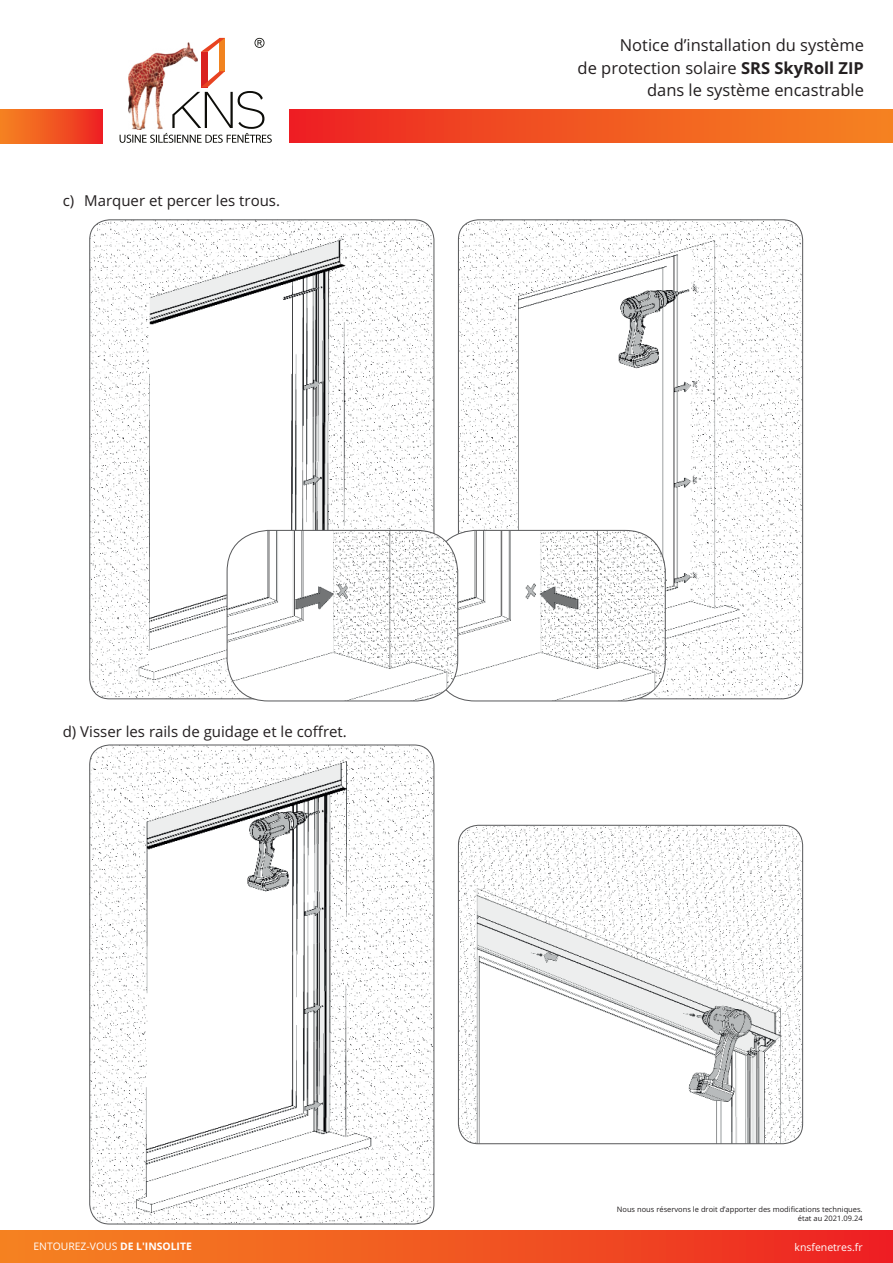
<style>
.page{position:relative;width:893px;height:1263px;background:#fff}
.page>*{position:absolute;margin:0;border:0;box-sizing:border-box;transform-origin:0 0}
.t1{font:16.5px/22.5px "Open Sans";color:#231f20;text-align:right}
.t2{font:15px "Open Sans";color:#231f20}
.t3{font:10.5px "Open Sans";color:#fff}
.t4{font:10.35px "Open Sans";color:#fff}
.t5{font:7.5px/9.1px "Open Sans";color:#231f20;text-align:right}
.s1{font-weight:700}
</style>
<div class="page">
<div style="left:289px;top:110px;width:604px;height:33px;background:linear-gradient(to right,#ed2423,#f58721)"></div>
<div style="left:0;top:109px;width:103px;height:34px;background:linear-gradient(to right,#f58621,#ed2423)"></div>
<svg style="left:120px;top:38px;width:152px;height:105px"></svg>
<img style="left:128px;top:42px;width:69px;height:87px">
<div style="left:0;top:1231px;width:893px;height:32px;background:linear-gradient(to right,#f58721,#ed2423)"></div>
<img style="left:91px;top:220px;width:343px;height:479px">
<img style="left:458px;top:220px;width:345px;height:479px">
<img style="left:458px;top:530px;width:207px;height:171px">
<div style="left:434px;top:530px;width:232px;height:171px;border:1px solid #57585a;border-radius:41px"></div>
<img style="left:227px;top:530px;width:231px;height:171px">
<div style="left:227px;top:530px;width:231px;height:171px;border:1px solid #57585a;border-radius:41px"></div>
<img style="left:90px;top:745px;width:344px;height:479px">
<img style="left:458px;top:825px;width:345px;height:319px">
<div style="left:458px;top:825px;width:345px;height:319px;border:1px solid #57585a;border-radius:20px"></div>
<p class="t2" style="left:63px;top:190px;width:219px">c) Marquer et percer les trous.</p>
<p class="t2" style="left:63px;top:721px;width:286px">d) Visser les rails de guidage et le coffret.</p>
<p class="t1" style="left:578px;top:34px;width:288px">Notice d’installation du système<br>de protection solaire <span class="s1">SRS SkyRoll ZIP </span>dans le système encastrable</p>
<p class="t5" style="left:617px;top:1204px;width:247px">Nous nous réservons le droit d’apporter des modifications techniques. état au 2021.09.24</p>
<p class="t4" style="left:33px;top:1239px;width:160px">ENTOUREZ-VOUS <span class="s1">DE L'INSOLITE</span></p>
<p class="t3" style="left:794px;top:1239px;width:70px">knsfenetres.fr</p>
</div>
